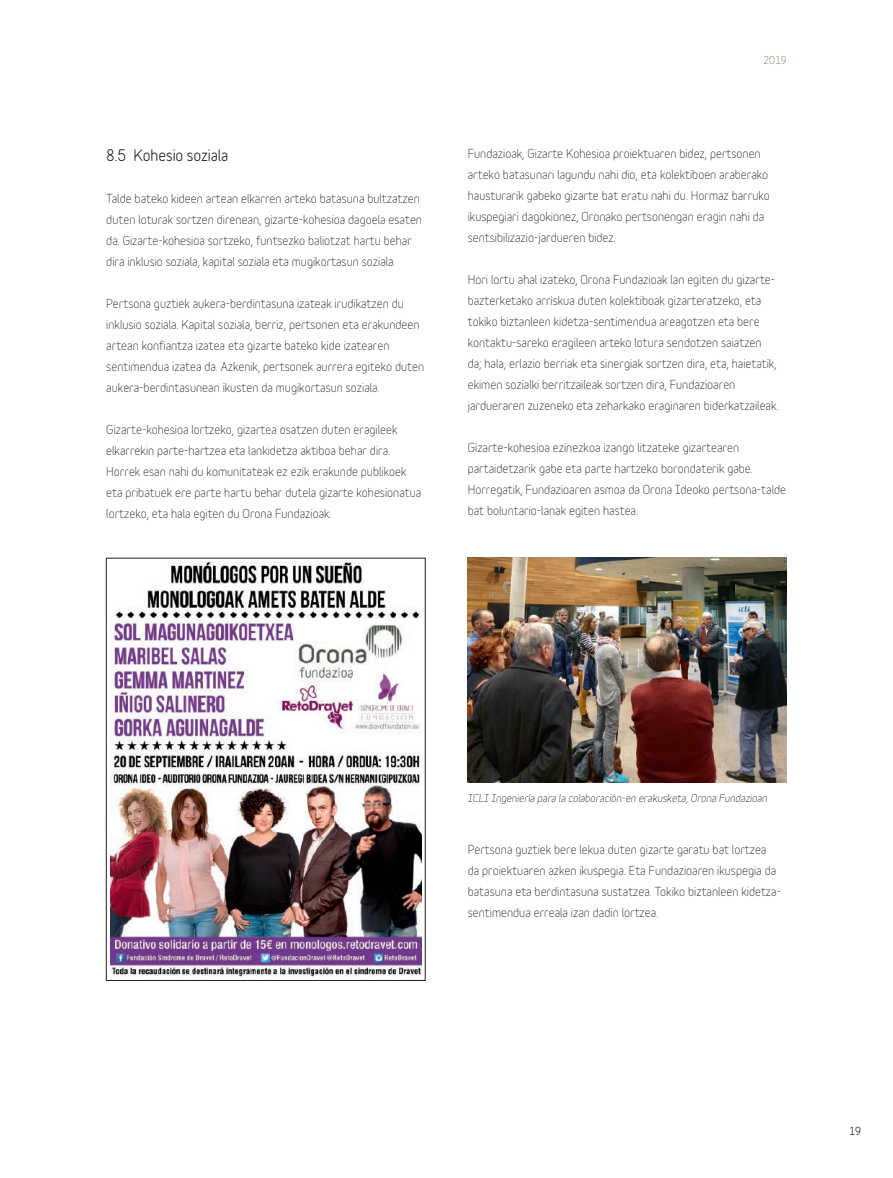
<style>
.page{position:relative;width:893px;height:1178px;background:#fff}
.page>*{position:absolute;margin:0;border:0;box-sizing:border-box;transform-origin:0 0}
.t1{font:700 15px "Variable";letter-spacing:-.005em;color:#231f20}
.t2{font:12px/21px "Variable";color:#231f20}
.t3{font:italic 10.5px "Variable";color:#231f20}
.t4{font:10.5px "Variable";color:#7c6954}
.t5{font:700 10.5px "Variable";color:#231f20}
</style>
<div class="page">
<div style="left:106px;top:558px;width:319px;height:423px;border:1px solid #231f20"></div>
<img style="left:110px;top:562px;width:311px;height:415px">
<img style="left:468px;top:558px;width:319px;height:225px">
<p class="t1" style="left:106px;top:142px;width:124px">8.5 Kohesio soziala</p>
<p class="t2" style="left:106px;top:186px;width:317px">Talde bateko kideen artean elkarren arteko batasuna bultzatzen duten loturak sortzen direnean, gizarte-kohesioa dagoela esaten da. Gizarte-kohesioa sortzeko, funtsezko baliotzat hartu behar dira inklusio soziala, kapital soziala eta mugikortasun soziala.</p>
<p class="t2" style="left:106px;top:291px;width:319px">Pertsona guztiek aukera-berdintasuna izateak irudikatzen du inklusio soziala. Kapital soziala, berriz, pertsonen eta erakundeen artean konfiantza izatea eta gizarte bateko kide izatearen sentimendua izatea da. Azkenik, pertsonek aurrera egiteko duten aukera-berdintasunean ikusten da mugikortasun soziala.</p>
<p class="t2" style="left:106px;top:417px;width:317px">Gizarte-kohesioa lortzeko, gizartea osatzen duten eragileek elkarrekin parte-hartzea eta lankidetza aktiboa behar dira.<br>Horrek esan nahi du komunitateak ez ezik erakunde publikoek eta pribatuek ere parte hartu behar dutela gizarte kohesionatua lortzeko, eta hala egiten du Orona Fundazioak.</p>
<p class="t4" style="left:763px;top:52px;width:25px">2019</p>
<p class="t2" style="left:468px;top:142px;width:304px">Fundazioak, Gizarte Kohesioa proiektuaren bidez, pertsonen arteko batasunari lagundu nahi dio, eta kolektiboen araberako hausturarik gabeko gizarte bat eratu nahi du. Hormaz barruko ikuspegiari dagokionez, Oronako pertsonengan eragin nahi da sentsibilizazio-jardueren bidez.</p>
<p class="t2" style="left:468px;top:268px;width:312px">Hori lortu ahal izateko, Orona Fundazioak lan egiten du gizarte&shy;bazterketako arriskua duten kolektiboak gizarteratzeko, eta tokiko biztanleen kidetza-sentimendua areagotzen eta bere kontaktu-sareko eragileen arteko lotura sendotzen saiatzen da; hala, erlazio berriak eta sinergiak sortzen dira, eta, haietatik, ekimen sozialki berritzaileak sortzen dira, Fundazioaren jardueraren zuzeneko eta zeharkako eraginaren biderkatzaileak.</p>
<p class="t2" style="left:468px;top:436px;width:320px">Gizarte-kohesioa ezinezkoa izango litzateke gizartearen partaidetzarik gabe eta parte hartzeko borondaterik gabe.<br>Horregatik, Fundazioaren asmoa da Orona Ideoko pertsona-talde bat boluntario-lanak egiten hastea.</p>
<p class="t3" style="left:468px;top:790px;width:301px">ICLI Ingeniería para la colaboración-en erakusketa, Orona Fundazioan</p>
<p class="t2" style="left:468px;top:838px;width:315px">Pertsona guztiek bere lekua duten gizarte garatu bat lortzea da proiektuaren azken ikuspegia. Eta Fundazioaren ikuspegia da batasuna eta berdintasuna sustatzea. Tokiko biztanleen kidetza&shy;sentimendua erreala izan dadin lortzea.</p>
<p class="t5" style="left:849px;top:1122px;width:14px">19</p>
</div>
